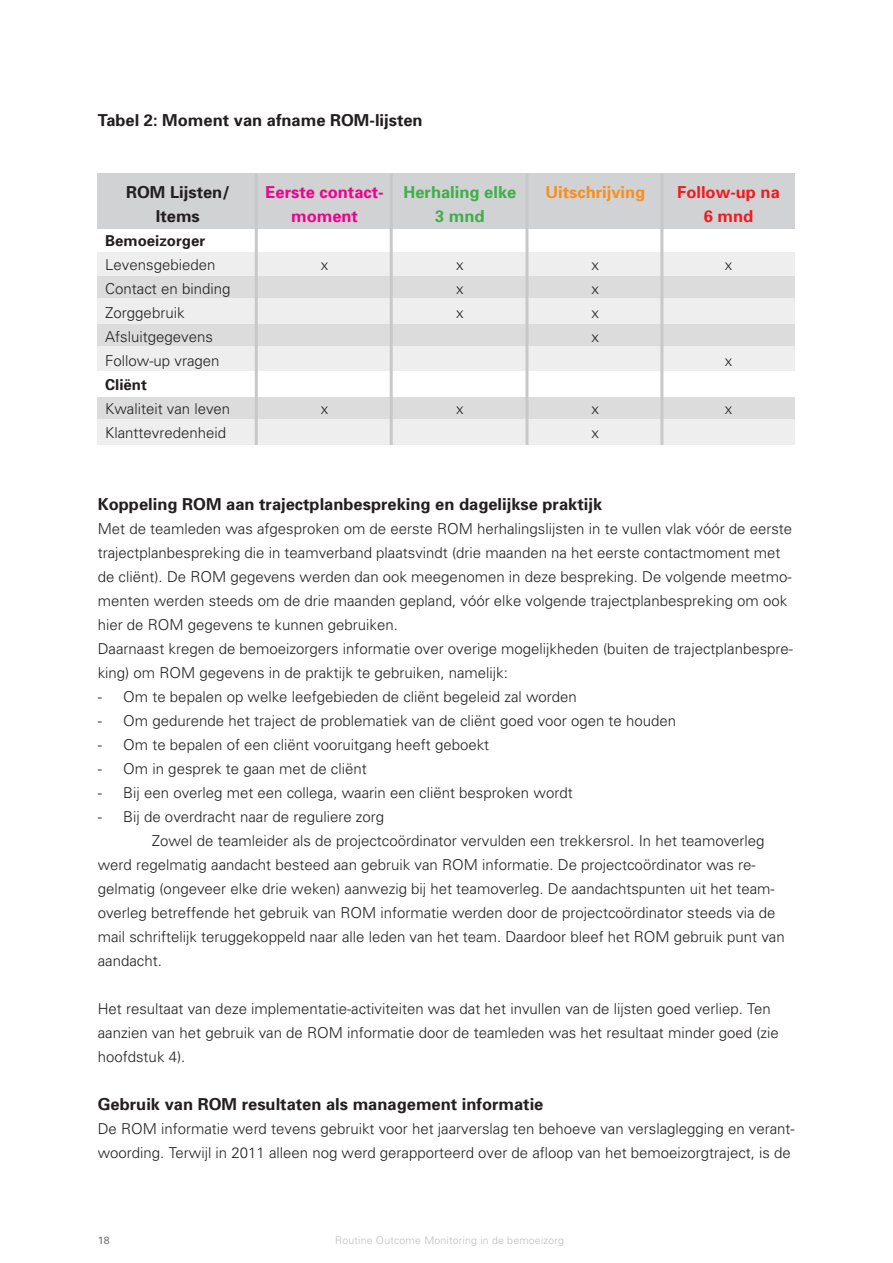
<style>
.page{position:relative;width:893px;height:1263px;background:#fff}
.page>*{position:absolute;margin:0;border:0;box-sizing:border-box;transform-origin:0 0}
.t1{font:700 16.5px/24px "Univers";color:#231f20;text-align:center}
.t2{font:700 16.5px/24px "Univers";color:#ed028c;text-align:center}
.t3{font:700 16.5px/24px "Univers";color:#40ae49;text-align:center}
.t4{font:700 16.5px/24px "Univers";color:#ee1d23;text-align:center}
.t5{font:700 16.5px "Univers";color:#f68f1e}
.t6{font:300 15px/24px "Univers";color:#231f20}
.t7{font:700 15px "Univers";color:#231f20}
.t8{font:300 10.5px "Univers";letter-spacing:.02em;color:#bcbdc0}
.t9{font:10.5px "Univers";color:#6c6d70}
</style>
<div class="page">
<div style="left:98px;top:253px;width:697px;height:192px;background:#eeeeef"></div>
<div style="left:98px;top:173px;width:697px;height:56px;background:#d1d2d4"></div>
<div style="left:98px;top:276px;width:697px;height:22px;background:#dcdcdd"></div>
<div style="left:98px;top:324px;width:697px;height:22px;background:#dcdcdd"></div>
<div style="left:98px;top:397px;width:697px;height:21px;background:#dcdcdd"></div>
<div style="left:98px;top:371px;width:697px;height:26px;background:#fff"></div>
<hr style="left:255px;top:173px;width:3px;height:272px;background:#c7c8ca">
<hr style="left:390px;top:173px;width:3px;height:272px;background:#c7c8ca">
<hr style="left:525px;top:173px;width:3px;height:272px;background:#c7c8ca">
<hr style="left:660px;top:173px;width:3px;height:272px;background:#c7c8ca">
<p class="t1" style="left:98px;top:108px;width:326px">Tabel 2: Moment van afname ROM-lijsten</p>
<p class="t1" style="left:126px;top:180px;width:105px">ROM Lijsten/<br>Items</p>
<p class="t7" style="left:105px;top:232px;width:102px">Bemoeizorger</p>
<p class="t6" style="left:105px;top:253px;width:127px">Levensgebieden<br>Contact en binding<br>Zorggebruik<br>Afsluitgegevens<br>Follow-up vragen</p>
<p class="t7" style="left:105px;top:376px;width:43px">Cliënt</p>
<p class="t6" style="left:105px;top:397px;width:127px">Kwaliteit van leven<br>Klanttevredenheid</p>
<p class="t2" style="left:265px;top:180px;width:120px">Eerste contact&shy;moment</p>
<p class="t3" style="left:404px;top:180px;width:114px">Herhaling elke<br>3 mnd</p>
<p class="t5" style="left:545px;top:182px;width:101px">Uitschrijving</p>
<p class="t4" style="left:677px;top:180px;width:104px">Follow-up na<br>6 mnd</p>
<p class="t6" style="left:321px;top:253px;width:9px">x</p>
<p class="t6" style="left:456px;top:253px;width:9px;text-align:justify">x x x</p>
<p class="t6" style="left:592px;top:253px;width:9px;text-align:justify">x x x x</p>
<p class="t6" style="left:725px;top:253px;width:9px">x</p>
<p class="t6" style="left:725px;top:349px;width:9px">x</p>
<p class="t6" style="left:321px;top:397px;width:9px">x</p>
<p class="t6" style="left:456px;top:397px;width:9px">x</p>
<p class="t6" style="left:592px;top:397px;width:9px">x x</p>
<p class="t6" style="left:725px;top:397px;width:9px">x</p>
<p class="t1" style="left:98px;top:492px;width:506px">Koppeling ROM aan trajectplanbespreking en dagelijkse praktijk</p>
<p class="t6" style="left:98px;top:517px;width:697px">Met de teamleden was afgesproken om de eerste ROM herhalingslijsten in te vullen vlak vóór de eerste trajectplanbespreking die in teamverband plaatsvindt (drie maanden na het eerste contactmoment met de cliënt). De ROM gegevens werden dan ook meegenomen in deze bespreking. De volgende meetmo&shy;menten werden steeds om de drie maanden gepland, vóór elke volgende trajectplanbespreking om ook hier de ROM gegevens te kunnen gebruiken.<br>Daarnaast kregen de bemoeizorgers informatie over overige mogelijkheden (buiten de trajectplanbespre&shy;king) om ROM gegevens in de praktijk te gebruiken, namelijk:</p>
<p class="t6" style="left:98px;top:685px;width:481px">- Om te bepalen op welke leefgebieden de cliënt begeleid zal worden</p>
<p class="t6" style="left:98px;top:709px;width:580px">- Om gedurende het traject de problematiek van de cliënt goed voor ogen te houden</p>
<p class="t6" style="left:98px;top:733px;width:393px">- Om te bepalen of een cliënt vooruitgang heeft geboekt</p>
<p class="t6" style="left:98px;top:757px;width:270px">- Om in gesprek te gaan met de cliënt</p>
<p class="t6" style="left:98px;top:781px;width:476px">- Bij een overleg met een collega, waarin een cliënt besproken wordt</p>
<p class="t6" style="left:98px;top:805px;width:288px">- Bij de overdracht naar de reguliere zorg</p>
<p class="t6" style="left:152px;top:829px;width:614px">Zowel de teamleider als de projectcoördinator vervulden een trekkersrol. In het teamoverleg</p>
<p class="t6" style="left:98px;top:853px;width:659px">werd regelmatig aandacht besteed aan gebruik van ROM informatie. De projectcoördinator was re-</p>
<p class="t6" style="left:98px;top:877px;width:678px">gelmatig (ongeveer elke drie weken) aanwezig bij het teamoverleg. De aandachtspunten uit het team-</p>
<p class="t6" style="left:98px;top:901px;width:679px">overleg betreffende het gebruik van ROM informatie werden door de projectcoördinator steeds via de</p>
<p class="t6" style="left:98px;top:925px;width:688px">mail schriftelijk teruggekoppeld naar alle leden van het team. Daardoor bleef het ROM gebruik punt van</p>
<p class="t6" style="left:98px;top:949px;width:66px">aandacht.</p>
<p class="t6" style="left:98px;top:997px;width:683px">Het resultaat van deze implementatie-activiteiten was dat het invullen van de lijsten goed verliep. Ten aanzien van het gebruik van de ROM informatie door de teamleden was het resultaat minder goed (zie hoofdstuk 4).</p>
<p class="t1" style="left:98px;top:1092px;width:447px">Gebruik van ROM resultaten als management informatie</p>
<p class="t6" style="left:98px;top:1117px;width:698px">De ROM informatie werd tevens gebruikt voor het jaarverslag ten behoeve van verslaglegging en verant&shy;woording. Terwijl in 2011 alleen nog werd gerapporteerd over de afloop van het bemoeizorgtraject, is de</p>
<p class="t9" style="left:98px;top:1234px;width:13px">18</p>
<p class="t8" style="left:335px;top:1234px;width:230px">Routine Outcome Monitoring in de bemoeizorg</p>
</div>
